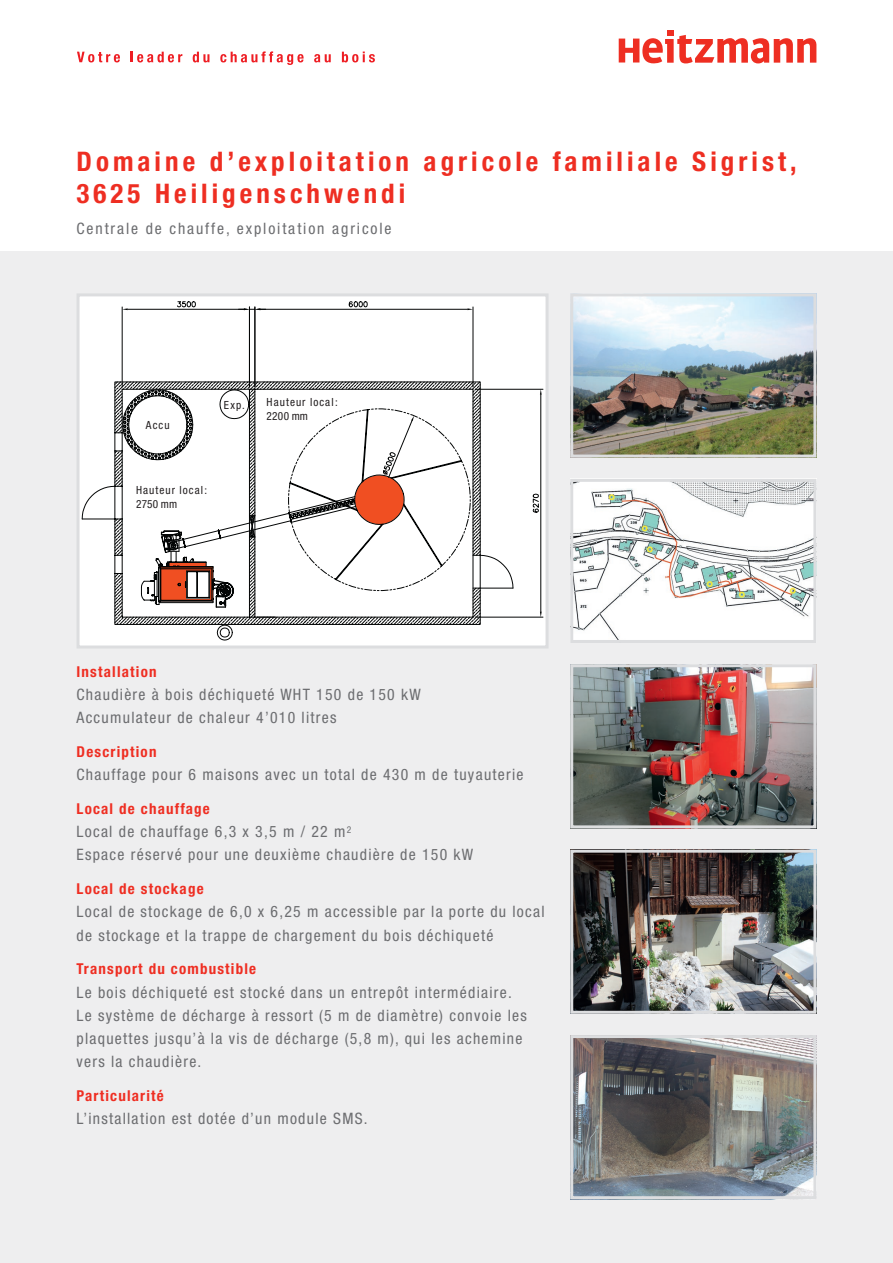
<style>
.page{position:relative;width:893px;height:1263px;background:#fff}
.page>*{position:absolute;margin:0;border:0;box-sizing:border-box;transform-origin:0 0}
.t1{font:700 condensed 27px/32.4px "Helvetica Neue";letter-spacing:.15em;color:#ee2e22}
.t2{font:condensed 15.75px/23.2px "Helvetica Neue";letter-spacing:.08em;color:#6c6d70}
.t3{font:condensed 15.75px "Helvetica Neue";letter-spacing:.12em;color:#6c6d70}
.t4{font:700 condensed 15px "Helvetica Neue";letter-spacing:.08em;color:#ee2e22}
.t5{font:condensed 11.25px/13.5px "Helvetica Neue";letter-spacing:.09em;color:#231f20}
</style>
<div class="page">
<div style="left:0;top:251px;width:893px;height:1012px;background:#eeeeef"></div>
<div style="left:78px;top:295px;width:469px;height:352px;background:#fff"></div>
<svg style="left:82px;top:486px;width:33px;height:33px"></svg>
<svg style="left:217px;top:513px;width:297px;height:127px"></svg>
<hr style="left:475px;top:389px;width:68px;height:1px;background:#030505">
<hr style="left:475px;top:617px;width:68px;height:1px;background:#030505">
<hr style="left:540px;top:395px;width:1px;height:217px;background:#030505">
<svg style="left:462px;top:306px;width:77px;height:207px"></svg>
<hr style="left:473px;top:307px;width:1px;height:80px;background:#030505">
<hr style="left:260px;top:309px;width:208px;height:1px;background:#030505">
<svg style="left:115px;top:382px;width:365px;height:243px"></svg>
<div style="left:77px;top:293px;width:472px;height:355px;border:3px solid #dcdddf"></div>
<div style="left:667px;top:30px;width:7px;height:6px;background:#ee2e22"></div>
<svg style="left:619px;top:35px;width:197px;height:28px"></svg>
<img style="left:574px;top:297px;width:238px;height:157px">
<div style="left:570px;top:293px;width:246px;height:165px;border:3px solid #dcdddf"></div>
<img style="left:574px;top:668px;width:238px;height:156px">
<div style="left:570px;top:664px;width:246px;height:164px;border:3px solid #dcdddf"></div>
<img style="left:574px;top:854px;width:238px;height:156px">
<div style="left:570px;top:850px;width:246px;height:164px;border:3px solid #dcdddf"></div>
<img style="left:574px;top:1039px;width:238px;height:156px">
<div style="left:570px;top:1035px;width:246px;height:164px;border:3px solid #dcdddf"></div>
<img style="left:574px;top:483px;width:238px;height:156px">
<div style="left:570px;top:479px;width:246px;height:164px;border:3px solid #dcdddf"></div>
<svg style="left:122px;top:301px;width:340px;height:332px"></svg>
<div style="left:139px;top:409px;width:37px;height:30px;background:#fff"></div>
<div style="left:224px;top:398px;width:21px;height:14px;background:#fff"></div>
<svg style="left:77px;top:52px;width:43px;height:11px"></svg>
<svg style="left:131px;top:52px;width:51px;height:10px"></svg>
<svg style="left:193px;top:52px;width:16px;height:10px"></svg>
<svg style="left:220px;top:51px;width:84px;height:14px"></svg>
<svg style="left:314px;top:54px;width:17px;height:8px"></svg>
<svg style="left:342px;top:52px;width:33px;height:11px"></svg>
<h1 class="t1" style="left:77px;top:144px;width:721px">Domaine d’exploitation agricole familiale Sigrist,<br>3625 Heiligenschwendi</h1>
<p class="t3" style="left:77px;top:219px;width:317px">Centrale de chauffe, exploitation agricole</p>
<p class="t5" style="left:146px;top:419px;width:25px">Accu</p>
<p class="t5" style="left:224px;top:398px;width:23px">Exp.</p>
<p class="t5" style="left:136px;top:483px;width:73px">Hauteur local:<br>2750 mm</p>
<p class="t5" style="left:267px;top:396px;width:73px">Hauteur local:<br>2200 mm</p>
<p class="t4" style="left:77px;top:662px;width:82px">Installation</p>
<p class="t2" style="left:77px;top:683px;width:346px">Chaudière à bois déchiqueté WHT 150 de 150 kW<br>Accumulateur de chaleur 4’010 litres</p>
<p class="t4" style="left:77px;top:742px;width:81px">Description</p>
<p class="t2" style="left:77px;top:763px;width:448px">Chauffage pour 6 maisons avec un total de 430 m de tuyauterie</p>
<p class="t4" style="left:77px;top:799px;width:135px">Local de chauffage</p>
<p class="t2" style="left:77px;top:820px;width:398px">Local de chauffage 6,3 x 3,5 m / 22 m<sup>2<br></sup>Espace réservé pour une deuxième chaudière de 150 kW</p>
<p class="t4" style="left:77px;top:880px;width:129px">Local de stockage</p>
<p class="t2" style="left:77px;top:900px;width:470px">Local de stockage de 6,0 x 6,25 m accessible par la porte du local de stockage et la trappe de chargement du bois déchiqueté</p>
<p class="t4" style="left:77px;top:960px;width:181px">Transport du combustible</p>
<p class="t2" style="left:77px;top:980px;width:452px">Le bois déchiqueté est stocké dans un entrepôt intermédiaire.<br>Le système de décharge à ressort (5 m de diamètre) convoie les plaquettes jusqu’à la vis de décharge (5,8 m), qui les achemine vers la chaudière.</p>
<p class="t4" style="left:77px;top:1087px;width:89px">Particularité</p>
<p class="t2" style="left:77px;top:1107px;width:293px">L’installation est dotée d’un module SMS.</p>
</div>
